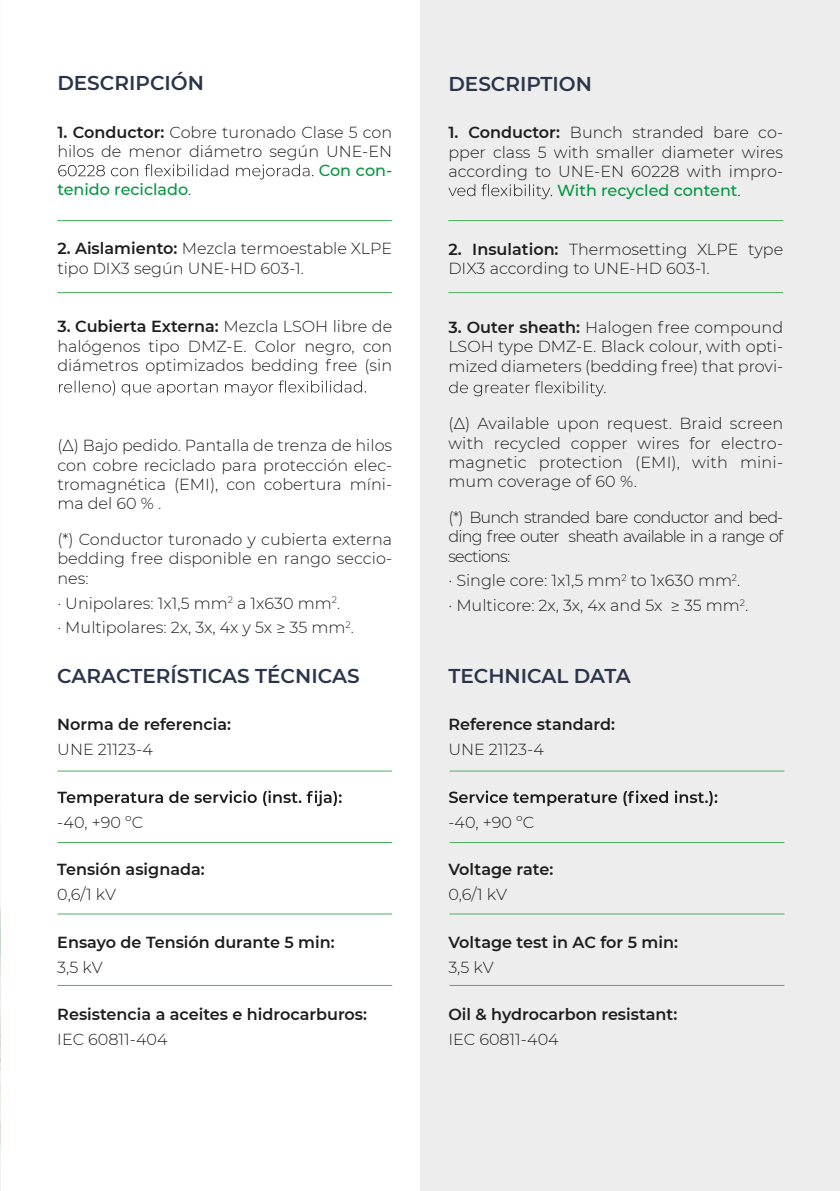
<style>
.page{position:relative;width:840px;height:1191px;background:#fff}
.page>*{position:absolute;margin:0;border:0;box-sizing:border-box;transform-origin:0 0}
.t1{font:600 20px "Montserrat";color:#2b3549}
.t2{font:300 16px/19.2px "Montserrat";color:#1d1e1c;text-align:justify}
.t3{font:600 16px "Montserrat";color:#1d1e1c}
.t4{font:500 16px "Montserrat";color:#00963f}
.s1{font-weight:600}
.s2{font-weight:300;color:#1d1e1c}
</style>
<div class="page">
<div style="left:420px;top:0;width:419px;height:1191px;background:#eeedee"></div>
<img style="left:0;top:890px;width:1px;height:299px">
<svg style="left:58px;top:164px;width:255px;height:15px"></svg>
<svg style="left:59px;top:380px;width:307px;height:16px"></svg>
<svg style="left:448px;top:184px;width:103px;height:15px"></svg>
<svg style="left:449px;top:381px;width:156px;height:15px"></svg>
<hr style="left:57px;top:220px;width:335px;height:1px;background:#4db05f">
<hr style="left:448px;top:220px;width:334px;height:1px;background:#4db05f">
<hr style="left:57px;top:770px;width:335px;height:1px;background:#4db05f">
<hr style="left:449px;top:770px;width:335px;height:1px;background:#4db05f">
<hr style="left:57px;top:842px;width:335px;height:1px;background:#4db05f">
<hr style="left:449px;top:842px;width:335px;height:1px;background:#4db05f">
<hr style="left:57px;top:913px;width:335px;height:1px;background:#4db05f">
<hr style="left:449px;top:913px;width:335px;height:1px;background:#4db05f">
<hr style="left:57px;top:985px;width:335px;height:1px;background:#4db05f">
<hr style="left:449px;top:985px;width:335px;height:1px;background:#4db05f">
<hr style="left:57px;top:292px;width:335px;height:1px;background:#4db05f">
<hr style="left:448px;top:292px;width:334px;height:1px;background:#4db05f">
<svg style="left:57px;top:790px;width:284px;height:16px"></svg>
<svg style="left:449px;top:790px;width:267px;height:16px"></svg>
<p class="t1" style="left:57px;top:69px;width:148px">DESCRIPCIÓN</p>
<p class="t2" style="left:57px;top:122px;width:336px"><span class="s1">1. Conductor:</span> Cobre turonado Clase 5 con hilos de menor diámetro según UNE-EN</p>
<p class="t4" style="left:318px;top:159px;width:75px">Con con-</p>
<p class="t4" style="left:57px;top:179px;width:136px">tenido reciclado<span class="s2">.</span></p>
<p class="t2" style="left:57px;top:238px;width:336px"><span class="s1">2. Aislamiento:</span> Mezcla termoestable XLPE tipo DIX3 según UNE-HD 603-1.</p>
<p class="t2" style="left:57px;top:317px;width:336px"><span class="s1">3. Cubierta Externa:</span> Mezcla LSOH libre de halógenos tipo DMZ-E. Color negro, con diámetros optimizados bedding free (sin</p>
<p class="t2" style="left:57px;top:435px;width:336px">(Δ) Bajo pedido. Pantalla de trenza de hilos con cobre reciclado para protección elec&shy;tromagnética (EMI), con cobertura míni&shy;ma del 60 % .</p>
<p class="t2" style="left:57px;top:529px;width:336px">(*) Conductor turonado y cubierta externa bedding free disponible en rango seccio&shy;nes:</p>
<p class="t2" style="left:57px;top:590px;width:298px;line-height:24.8px">· Unipolares: 1x1,5 mm<sup>2</sup> a 1x630 mm<sup>2</sup>.<br>· Multipolares: 2x, 3x, 4x y 5x ≥ 35 mm<sup>2</sup>.</p>
<p class="t1" style="left:57px;top:661px;width:303px">CARACTERÍSTICAS TÉCNICAS</p>
<p class="t3" style="left:57px;top:713px;width:175px">Norma de referencia:</p>
<p class="t2" style="left:57px;top:739px;width:97px">UNE 21123-4</p>
<p class="t2" style="left:57px;top:812px;width:87px">-40, +90 ºC</p>
<p class="t3" style="left:57px;top:858px;width:149px">Tensión asignada:</p>
<p class="t2" style="left:57px;top:884px;width:60px">0,6/1 kV</p>
<p class="t3" style="left:57px;top:930px;width:278px">Ensayo de Tensión durante 5 min:</p>
<p class="t2" style="left:57px;top:957px;width:47px">3,5 kV</p>
<p class="t3" style="left:57px;top:1003px;width:311px">Resistencia a aceites e hidrocarburos:</p>
<p class="t2" style="left:57px;top:1029px;width:112px">IEC 60811-404</p>
<p class="t1" style="left:448px;top:70px;width:145px">DESCRIPTION</p>
<p class="t2" style="left:448px;top:123px;width:336px"><span class="s1">1. Conductor:</span> Bunch stranded bare co-</p>
<p class="t2" style="left:448px;top:142px;width:336px">pper class 5 with smaller diameter wires</p>
<p class="t2" style="left:448px;top:161px;width:336px">according to UNE-EN 60228 with impro-</p>
<p class="t4" style="left:557px;top:179px;width:185px">With recycled content<span class="s2">.</span></p>
<p class="t2" style="left:448px;top:239px;width:336px"><span class="s1">2. Insulation:</span> Thermosetting XLPE type<br>DIX3 according to UNE-HD 603-1.</p>
<p class="t2" style="left:448px;top:317px;width:336px"><span class="s1">3. Outer sheath:</span> Halogen free compound LSOH type DMZ-E. Black colour, with opti&shy;mized diameters (bedding free) that provi-</p>
<p class="t2" style="left:448px;top:413px;width:336px">(Δ) Available upon request. Braid screen with recycled copper wires for electro&shy;magnetic protection (EMI), with mini&shy;mum coverage of 60 %.</p>
<p class="t2" style="left:448px;top:507px;width:336px">(*) Bunch stranded bare conductor and bed&shy;ding free outer sheath available in a range of sections:</p>
<p class="t2" style="left:448px;top:568px;width:301px;line-height:24.8px">· Single core: 1x1,5 mm<sup>2</sup> to 1x630 mm<sup>2</sup>. · Multicore: 2x, 3x, 4x and 5x ≥ 35 mm<sup>2</sup>.</p>
<p class="t1" style="left:448px;top:661px;width:184px">TECHNICAL DATA</p>
<p class="t3" style="left:448px;top:713px;width:168px">Reference standard:</p>
<p class="t2" style="left:448px;top:739px;width:97px">UNE 21123-4</p>
<p class="t2" style="left:448px;top:812px;width:87px">-40, +90 ºC</p>
<p class="t3" style="left:448px;top:858px;width:106px">Voltage rate:</p>
<p class="t2" style="left:448px;top:884px;width:60px">0,6/1 kV</p>
<p class="t3" style="left:448px;top:930px;width:231px">Voltage test in AC for 5 min:</p>
<p class="t2" style="left:448px;top:957px;width:47px">3,5 kV</p>
<p class="t3" style="left:448px;top:1003px;width:230px">Oil &amp; hydrocarbon resistant:</p>
<p class="t2" style="left:448px;top:1029px;width:112px">IEC 60811-404</p>
</div>
